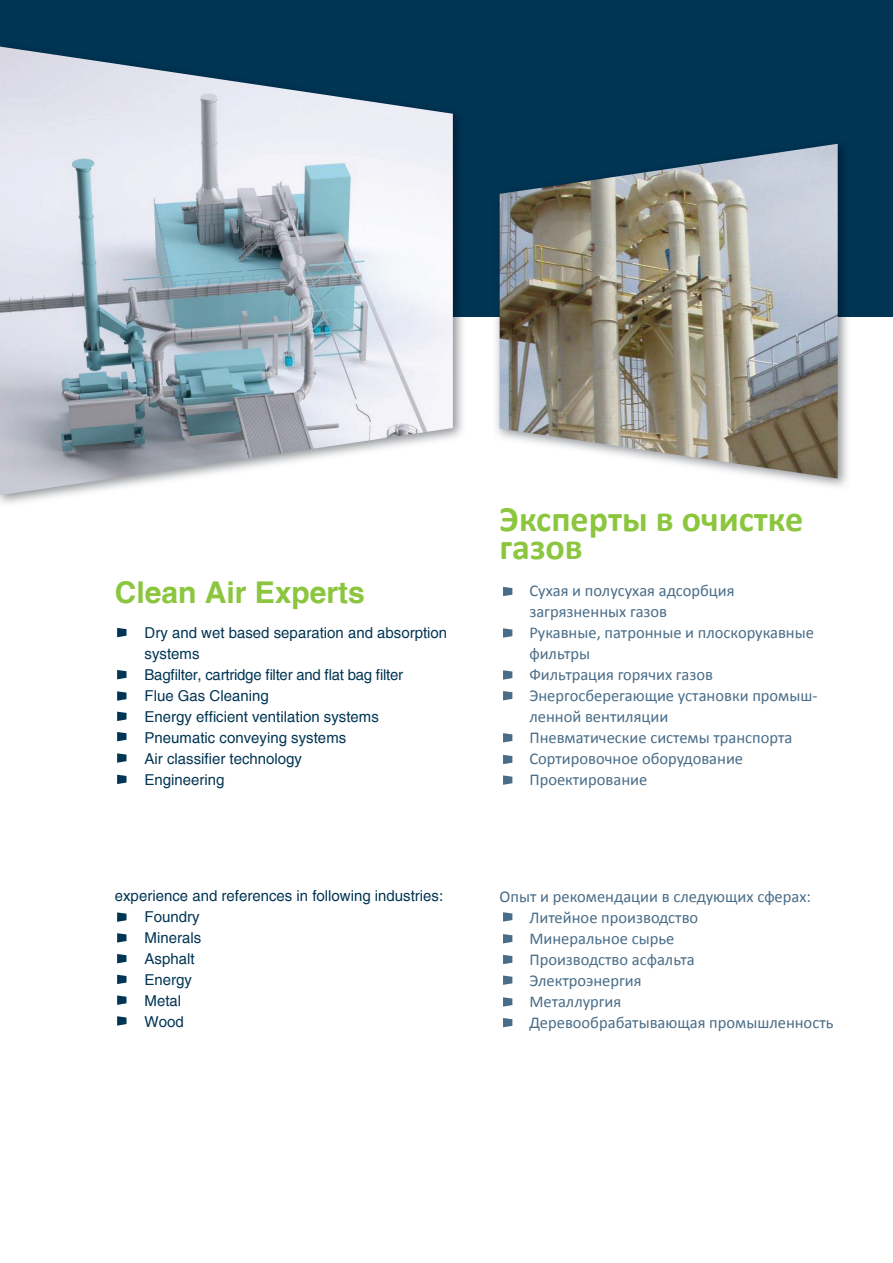
<style>
.page{position:relative;width:893px;height:1263px;background:#fff}
.page>*{position:absolute;margin:0;border:0;box-sizing:border-box;transform-origin:0 0}
.t1{font:700 36px/28.5px "Calibri";color:#8bc63e}
.t2{font:700 30px "Helvetica";color:#8bc63e}
.t3{font:16.5px/21px "Calibri";color:#496d88}
.t4{font:15px/21px "Helvetica";color:#003553}
</style>
<div class="page">
<div style="left:0;top:0;width:893px;height:317px;background:#003553"></div>
<img style="left:496px;top:143px;width:352px;height:344px">
<img style="left:500px;top:144px;width:338px;height:335px">
<img style="left:0;top:317px;width:463px;height:187px">
<img style="left:0;top:47px;width:453px;height:448px">
<svg style="left:117px;top:628px;width:9px;height:9px"></svg>
<svg style="left:503px;top:587px;width:9px;height:9px"></svg>
<svg style="left:503px;top:628px;width:9px;height:10px"></svg>
<svg style="left:503px;top:670px;width:9px;height:10px"></svg>
<svg style="left:503px;top:691px;width:9px;height:9px"></svg>
<svg style="left:503px;top:733px;width:9px;height:9px"></svg>
<svg style="left:503px;top:755px;width:9px;height:9px"></svg>
<svg style="left:503px;top:775px;width:9px;height:10px"></svg>
<svg style="left:503px;top:912px;width:9px;height:10px"></svg>
<svg style="left:503px;top:934px;width:9px;height:9px"></svg>
<svg style="left:503px;top:955px;width:9px;height:9px"></svg>
<svg style="left:503px;top:975px;width:9px;height:10px"></svg>
<svg style="left:503px;top:997px;width:9px;height:10px"></svg>
<svg style="left:503px;top:1018px;width:9px;height:9px"></svg>
<svg style="left:117px;top:670px;width:9px;height:9px"></svg>
<svg style="left:117px;top:691px;width:9px;height:10px"></svg>
<svg style="left:117px;top:712px;width:9px;height:9px"></svg>
<svg style="left:117px;top:732px;width:9px;height:9px"></svg>
<svg style="left:117px;top:753px;width:9px;height:10px"></svg>
<svg style="left:117px;top:775px;width:9px;height:9px"></svg>
<svg style="left:117px;top:912px;width:9px;height:10px"></svg>
<svg style="left:117px;top:933px;width:9px;height:9px"></svg>
<svg style="left:117px;top:954px;width:9px;height:9px"></svg>
<svg style="left:117px;top:975px;width:9px;height:9px"></svg>
<svg style="left:117px;top:995px;width:9px;height:10px"></svg>
<svg style="left:117px;top:1016px;width:9px;height:10px"></svg>
<h2 class="t2" style="left:115px;top:574px;width:252px">Clean Air Experts</h2>
<p class="t4" style="left:145px;top:623px;width:304px">Dry and wet based separation and absorption systems<br>Bagfilter, cartridge filter and flat bag filter<br>Flue Gas Cleaning<br>Energy efficient ventilation systems<br>Pneumatic conveying systems<br>Air classifier technology<br>Engineering</p>
<p class="t4" style="left:145px;top:885px;width:300px;text-indent:-30px">experience and references in following industries:<br>Foundry<br>Minerals<br>Asphalt<br>Energy<br>Metal<br>Wood</p>
<h1 class="t1" style="left:500px;top:504px;width:305px">Эксперты в очистке газов</h1>
<p class="t3" style="left:529px;top:580px;width:290px">Сухая и полусухая адсорбция загрязненных газов<br>Рукавные, патронные и плоскорукавные фильтры<br>Фильтрация горячих газов<br>Энергосберегающие установки промыш&shy;ленной вентиляции<br>Пневматические системы транспорта<br>Сортировочное оборудование<br>Проектирование</p>
<p class="t3" style="left:529px;top:886px;width:306px;text-indent:-30px">Опыт и рекомендации в следующих сферах:<br>Литейное производство<br>Минеральное сырье<br>Производство асфальта<br>Электроэнергия<br>Металлургия<br>Деревообрабатывающая промышленность</p>
</div>
